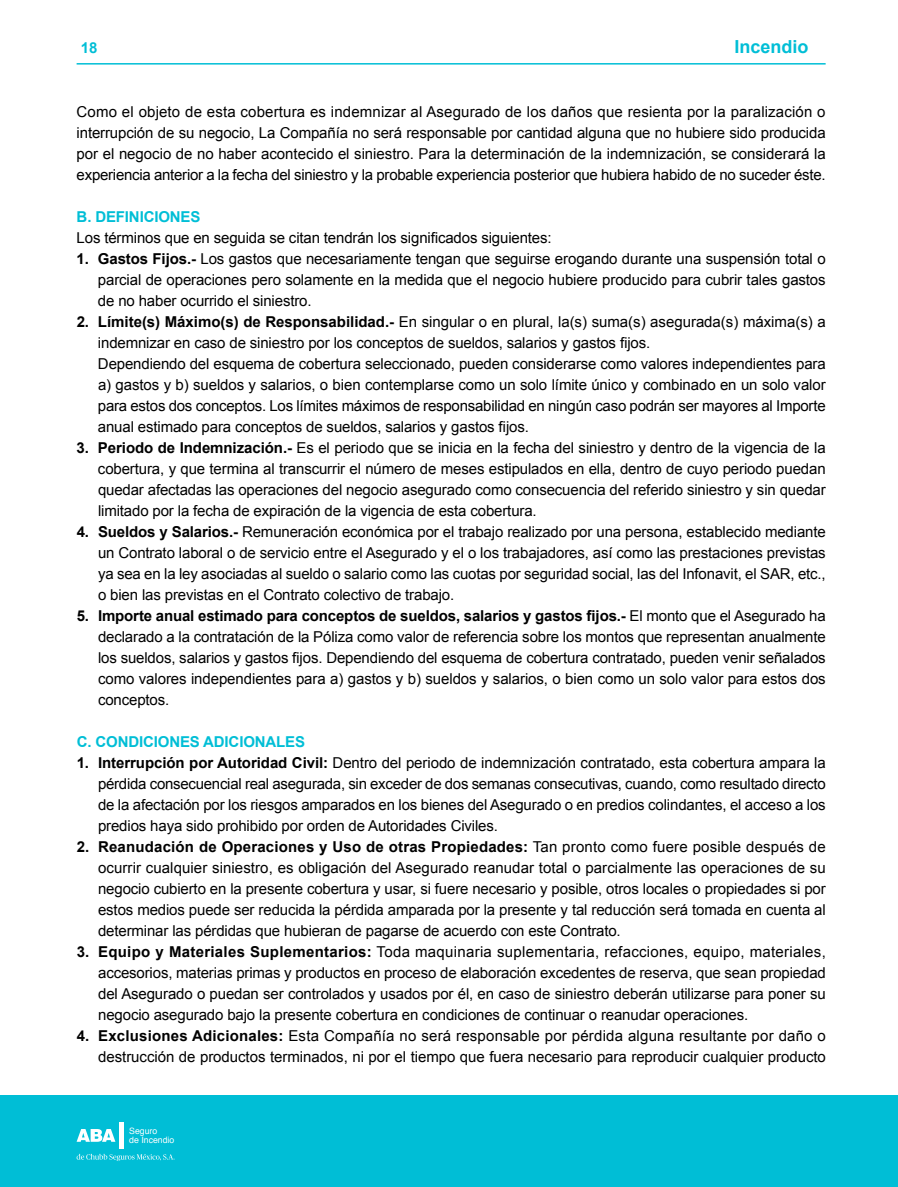
<style>
.page{position:relative;width:898px;height:1187px;background:#fff}
.page>*{position:absolute;margin:0;border:0;box-sizing:border-box;transform-origin:0 0}
.t1{font:700 18px "Arial";color:#00bed6}
.t2{font:15px/21px "Arial";letter-spacing:-.01em;color:#000;text-align:justify}
.t3{font:700 15px "Arial";letter-spacing:-.01em;color:#00bed6}
.t4{font:8.85px/8.9px "Helvetica";color:#fff}
.s1{font-weight:700}
</style>
<div class="page">
<hr style="left:77px;top:63px;width:748px;height:2px;background:#00bed6">
<div style="left:0;top:1095px;width:897px;height:91px;background:#00bed6"></div>
<svg style="left:77px;top:1129px;width:38px;height:12px"></svg>
<hr style="left:119px;top:1121px;width:4px;height:27px;background:#fff">
<svg style="left:77px;top:1153px;width:97px;height:7px"></svg>
<p class="t3" style="left:81px;top:38px;width:18px">18</p>
<p class="t1" style="left:734px;top:34px;width:76px">Incendio</p>
<p class="t2" style="left:77px;top:101px;width:750px">Como el objeto de esta cobertura es indemnizar al Asegurado de los daños que resienta por la paralización o interrupción de su negocio, La Compañía no será responsable por cantidad alguna que no hubiere sido producida por el negocio de no haber acontecido el siniestro. Para la determinación de la indemnización, se considerará la experiencia anterior a la fecha del siniestro y la probable experiencia posterior que hubiera habido de no suceder éste.</p>
<p class="t3" style="left:77px;top:206px;width:125px">B. DEFINICIONES</p>
<p class="t2" style="left:77px;top:227px;width:476px">Los términos que en seguida se citan tendrán los significados siguientes:</p>
<p class="t2" style="left:98px;top:248px;width:729px;text-indent:-21px"><span class="s1">1. Gastos Fijos.-</span> Los gastos que necesariamente tengan que seguirse erogando durante una suspensión total o parcial de operaciones pero solamente en la medida que el negocio hubiere producido para cubrir tales gastos de no haber ocurrido el siniestro.</p>
<p class="t2" style="left:98px;top:311px;width:729px;text-align:left;text-indent:-21px"><span class="s1">2. Límite(s) Máximo(s) de Responsabilidad.-</span> En singular o en plural, la(s) suma(s) asegurada(s) máxima(s) a indemnizar en caso de siniestro por los conceptos de sueldos, salarios y gastos fijos.<br>Dependiendo del esquema de cobertura seleccionado, pueden considerarse como valores independientes para a) gastos y b) sueldos y salarios, o bien contemplarse como un solo límite único y combinado en un solo valor para estos dos conceptos. Los límites máximos de responsabilidad en ningún caso podrán ser mayores al Importe anual estimado para conceptos de sueldos, salarios y gastos fijos.</p>
<p class="t2" style="left:98px;top:437px;width:729px;text-indent:-21px"><span class="s1">3. Periodo de Indemnización.-</span> Es el periodo que se inicia en la fecha del siniestro y dentro de la vigencia de la cobertura, y que termina al transcurrir el número de meses estipulados en ella, dentro de cuyo periodo puedan quedar afectadas las operaciones del negocio asegurado como consecuencia del referido siniestro y sin quedar limitado por la fecha de expiración de la vigencia de esta cobertura.</p>
<p class="t2" style="left:98px;top:521px;width:729px;text-indent:-21px"><span class="s1">4. Sueldos y Salarios.-</span> Remuneración económica por el trabajo realizado por una persona, establecido mediante un Contrato laboral o de servicio entre el Asegurado y el o los trabajadores, así como las prestaciones previstas ya sea en la ley asociadas al sueldo o salario como las cuotas por seguridad social, las del Infonavit, el SAR, etc., o bien las previstas en el Contrato colectivo de trabajo.</p>
<p class="t2" style="left:98px;top:605px;width:729px;text-indent:-21px"><span class="s1">5. Importe anual estimado para conceptos de sueldos, salarios y gastos fijos.-</span> El monto que el Asegurado ha declarado a la contratación de la Póliza como valor de referencia sobre los montos que representan anualmente los sueldos, salarios y gastos fijos. Dependiendo del esquema de cobertura contratado, pueden venir señalados como valores independientes para a) gastos y b) sueldos y salarios, o bien como un solo valor para estos dos conceptos.</p>
<p class="t3" style="left:77px;top:731px;width:230px">C. CONDICIONES ADICIONALES</p>
<p class="t2" style="left:98px;top:752px;width:729px;text-indent:-21px"><span class="s1">1. Interrupción por Autoridad Civil:</span> Dentro del periodo de indemnización contratado, esta cobertura ampara la pérdida consecuencial real asegurada, sin exceder de dos semanas consecutivas, cuando, como resultado directo de la afectación por los riesgos amparados en los bienes del Asegurado o en predios colindantes, el acceso a los predios haya sido prohibido por orden de Autoridades Civiles.</p>
<p class="t2" style="left:98px;top:836px;width:729px;text-indent:-21px"><span class="s1">2. Reanudación de Operaciones y Uso de otras Propiedades:</span> Tan pronto como fuere posible después de ocurrir cualquier siniestro, es obligación del Asegurado reanudar total o parcialmente las operaciones de su negocio cubierto en la presente cobertura y usar, si fuere necesario y posible, otros locales o propiedades si por estos medios puede ser reducida la pérdida amparada por la presente y tal reducción será tomada en cuenta al determinar las pérdidas que hubieran de pagarse de acuerdo con este Contrato.</p>
<p class="t2" style="left:98px;top:941px;width:729px;text-indent:-21px"><span class="s1">3. Equipo y Materiales Suplementarios:</span> Toda maquinaria suplementaria, refacciones, equipo, materiales, accesorios, materias primas y productos en proceso de elaboración excedentes de reserva, que sean propiedad del Asegurado o puedan ser controlados y usados por él, en caso de siniestro deberán utilizarse para poner su negocio asegurado bajo la presente cobertura en condiciones de continuar o reanudar operaciones.</p>
<p class="t2" style="left:77px;top:1025px;width:750px;text-align:right"><span class="s1">4. Exclusiones Adicionales:</span> Esta Compañía no será responsable por pérdida alguna resultante por daño o destrucción de productos terminados, ni por el tiempo que fuera necesario para reproducir cualquier producto</p>
<p class="t4" style="left:129px;top:1126px;width:47px">Seguro<br>de Incendio</p>
</div>
